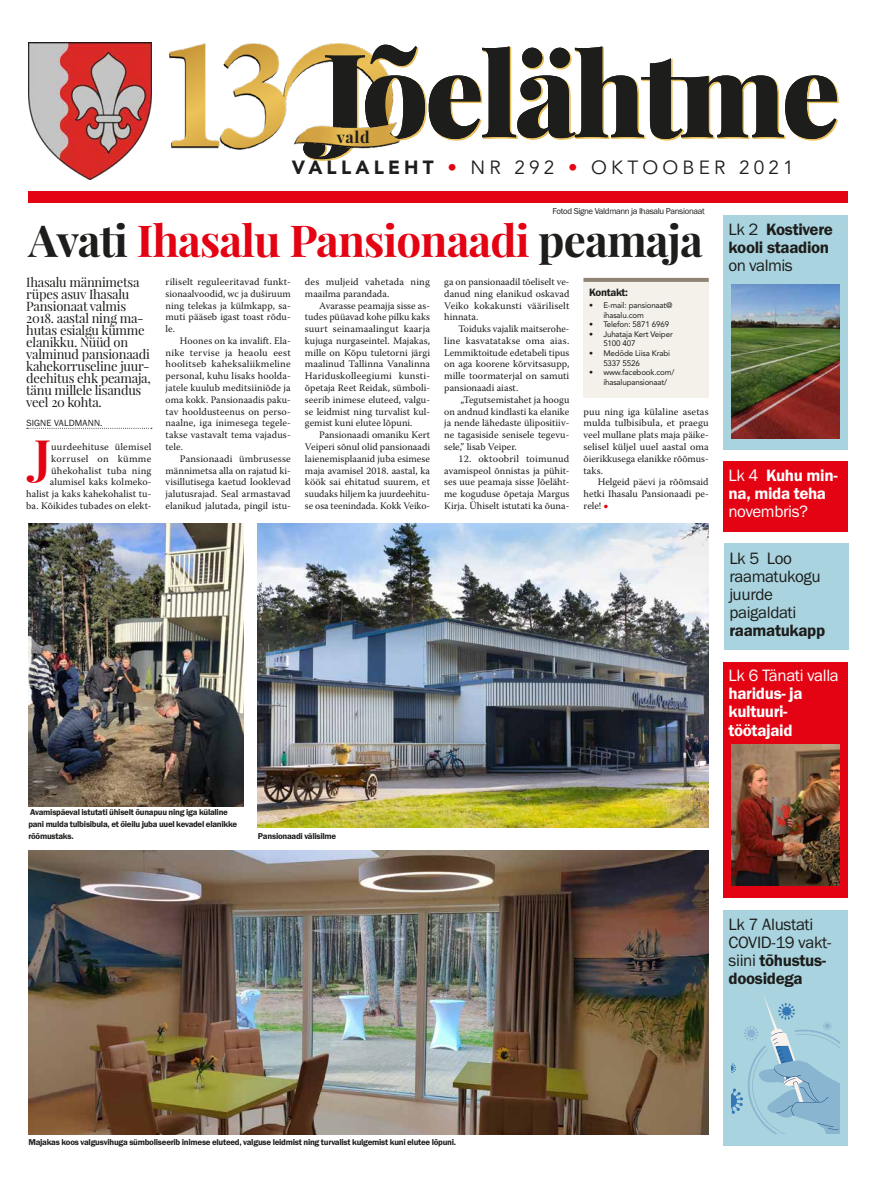
<style>
.page{position:relative;width:893px;height:1191px;background:#fff}
.page>*{position:absolute;margin:0;border:0;box-sizing:border-box;transform-origin:0 0}
.t1{font:700 47.4px "Playfair Display";color:#e30313}
.t2{font:700 44px "Playfair Display";letter-spacing:-.02em;color:#e30313}
.t3{font:19px "Avenir LT Std";letter-spacing:.22em;color:#1d1d1b}
.t4{font:17px/18px "Franklin Gothic FS";letter-spacing:-.02em;color:#1d1d1b}
.t5{font:600 17px/18px "Franklin Gothic FS";letter-spacing:-.02em;color:#fff}
.t6{font:600 17px/18px "Franklin Gothic FS";letter-spacing:-.02em;color:#1d1d1b}
.t7{font:17px "Franklin Gothic FS";letter-spacing:-.025em;color:#fff}
.t8{font:700 16px "Playfair Display";color:#1d1d1b}
.t9{font:13px/12px "Playfair Display";letter-spacing:-.02em;color:#1d1d1b}
.t10{font:600 11px "Franklin Gothic FS";letter-spacing:-.03em;color:#1d1d1b}
.t11{font:10px/11.8px "Warnock Pro";letter-spacing:.005em;color:#1d1d1b;text-align:justify}
.t12{font:9.3px "Franklin Gothic FS";letter-spacing:.015em;color:#1d1d1b}
.t13{font:600 8.8px/11.8px "Franklin Gothic FS";letter-spacing:-.03em;color:#1d1d1b}
.t14{font:8.8px "Franklin Gothic FS";letter-spacing:-.035em;color:#1d1d1b}
.t15{font:8px/9.6px "Avenir LT Std";letter-spacing:-.02em;color:#1d1d1b}
.s1{font-weight:900}
.s2{color:#e30313}
.s3{color:#1d1d1b}
.s4{font-family:"Avenir LT Std";color:#e30313}
.s5{font-weight:400}
.s6{font-weight:600}
</style>
<div class="page">
<svg style="left:27px;top:428px;width:125px;height:1px"></svg>
<div style="left:28px;top:191px;width:820px;height:11px;background:#e30313"></div>
<div style="left:723px;top:661px;width:125px;height:236px;background:#e30313"></div>
<div style="left:723px;top:461px;width:125px;height:71px;background:#e30313"></div>
<div style="left:724px;top:544px;width:124px;height:106px;background:#a9d3de"></div>
<div style="left:723px;top:910px;width:125px;height:235px;background:#a9d3de"></div>
<div style="left:723px;top:215px;width:125px;height:235px;background:#a9d3de"></div>
<img style="left:149px;top:42px;width:263px;height:161px">
<svg style="left:303px;top:45px;width:534px;height:114px"></svg>
<img style="left:361px;top:73px;width:51px;height:43px">
<img style="left:306px;top:116px;width:106px;height:39px">
<svg style="left:363px;top:75px;width:32px;height:53px"></svg>
<img style="left:28px;top:43px;width:123px;height:136px">
<img style="left:731px;top:744px;width:108px;height:141px">
<img style="left:731px;top:285px;width:108px;height:153px">
<svg style="left:731px;top:995px;width:108px;height:138px"></svg>
<img style="left:258px;top:523px;width:451px;height:304px">
<img style="left:28px;top:850px;width:681px;height:284px">
<img style="left:28px;top:523px;width:215px;height:283px">
<div style="left:583px;top:278px;width:126px;height:120px;background:#f3f1e9"></div>
<hr style="left:583px;top:278px;width:126px;height:4px;background:#8f8474">
<h3 class="t8" style="left:337px;top:127px;width:35px">vald</h3>
<h3 class="t3" style="left:292px;top:157px;width:503px"><span class="s1">VALLALEHT</span> <span class="s2">•</span> NR 292 <span class="s2">•</span> OKTOOBER 2021</h3>
<p class="t14" style="left:552px;top:206px;width:154px">Fotod Signe Valdmann ja Ihasalu Pansionaat</p>
<h2 class="t2" style="left:28px;top:213px;width:676px"><span class="s3">Avati</span> Ihasalu Pansionaadi <span class="s3">peamaja</span></h2>
<h3 class="t9" style="left:26px;top:276px;width:126px">Ihasalu männimetsa rüpes asuv Ihasalu<br>Pansionaat valmis<br>2018. aastal ning ma&shy;hutas esialgu kümme elanikku. Nüüd on valminud pansionaadi kahekorruseline juur&shy;deehitus ehk peamaja, tänu millele lisandus veel 20 kohta.</h3>
<p class="t12" style="left:26px;top:418px;width:78px">SIGNE VALDMANN.</p>
<h1 class="t1" style="left:34px;top:426px;width:18px">J</h1>
<p class="t11" style="left:26px;top:440px;width:127px;text-align:right">uurdeehituse ülemisel korrusel on kümme ühekohalist tuba ning alumisel kaks kolmeko&shy;halist ja kaks kahekohalist tu&shy;ba. Kõikides tubades on elekt-</p>
<p class="t11" style="left:166px;top:276px;width:127px">riliselt reguleeritavad funkt&shy;sionaalvoodid, wc ja duširuum ning telekas ja külmkapp, sa&shy;muti pääseb igast toast rõdu&shy;le.</p>
<p class="t11" style="left:166px;top:334px;width:127px;text-indent:14px">Hoones on ka invalift. Ela&shy;nike tervise ja heaolu eest hoolitseb kaheksaliikmeline personal, kuhu lisaks hoolda&shy;jatele kuulub meditsiiniõde ja oma kokk. Pansionaadis paku&shy;tav hooldusteenus on perso&shy;naalne, iga inimesega tegele&shy;takse vastavalt tema vajadus&shy;tele.</p>
<p class="t11" style="left:166px;top:452px;width:127px;text-indent:14px">Pansionaadi ümbrusesse männimetsa alla on rajatud ki&shy;visillutisega kaetud looklevad jalutusrajad. Seal armastavad elanikud jalutada, pingil istu-</p>
<p class="t11" style="left:305px;top:276px;width:127px">des muljeid vahetada ning maailma parandada.</p>
<p class="t11" style="left:305px;top:299px;width:127px;text-indent:14px">Avarasse peamajja sisse as&shy;tudes püüavad kohe pilku kaks suurt seinamaalingut kaarja kujuga nurgaseintel. Majakas, mille on Kõpu tuletorni järgi maalinud Tallinna Vanalinna Hariduskolleegiumi kunsti&shy;õpetaja Reet Reidak, sümboli&shy;seerib inimese eluteed, valgu&shy;se leidmist ning turvalist kul&shy;gemist kuni elutee lõpuni.</p>
<p class="t11" style="left:305px;top:429px;width:127px;text-indent:14px">Pansionaadi omaniku Kert Veiperi sõnul olid pansionaadi laienemisplaanid juba esimese maja avamisel 2018. aastal, ka köök sai ehitatud suurem, et suudaks hiljem ka juurdeehitu&shy;se osa teenindada. Kokk Veiko-</p>
<p class="t11" style="left:444px;top:276px;width:127px">ga on pansionaadil tõeliselt ve&shy;danud ning elanikud oskavad Veiko kokakunsti vääriliselt hinnata.</p>
<p class="t11" style="left:444px;top:323px;width:127px;text-indent:14px">Toiduks vajalik maitserohe&shy;line kasvatatakse oma aias.<br>Lemmiktoitude edetabeli tipus on aga koorene kõrvitsasupp, mille toormaterjal on samuti pansionaadi aiast.</p>
<p class="t11" style="left:444px;top:393px;width:127px;text-indent:16px">„Tegutsemistahet ja hoogu on andnud kindlasti ka elanike ja nende lähedaste ülipositiiv&shy;ne tagasiside senisele tegevu&shy;sele,” lisab Veiper.</p>
<p class="t11" style="left:444px;top:452px;width:127px;text-indent:14px">12. oktoobril toimunud avamispeol õnnistas ja pühit&shy;ses uue peamaja sisse Jõeläht&shy;me koguduse õpetaja Margus Kirja. Ühiselt istutati ka õuna-</p>
<p class="t10" style="left:589px;top:286px;width:40px">Kontakt:</p>
<p class="t15" style="left:603px;top:300px;width:71px;text-indent:-14px">• E-mail: pansionaat@ ihasalu.com</p>
<p class="t15" style="left:589px;top:320px;width:81px">• Telefon: 5871 6969</p>
<p class="t15" style="left:603px;top:329px;width:71px;text-indent:-14px">• Juhataja Kert Veiper<br>5100 407</p>
<p class="t15" style="left:603px;top:348px;width:68px;text-indent:-14px">• Medõde Liisa Krabi<br>5337 5526</p>
<p class="t15" style="left:603px;top:368px;width:72px;text-indent:-14px">• www.facebook.com/ ihasalupansionaat/</p>
<p class="t11" style="left:584px;top:405px;width:127px">puu ning iga külaline asetas mulda tulbisibula, et praegu veel mullane plats maja päike&shy;selisel küljel uuel aastal oma õierikkusega elanikke rõõmus&shy;taks.</p>
<p class="t11" style="left:584px;top:476px;width:127px;text-indent:14px">Helgeid päevi ja rõõmsaid hetki Ihasalu Pansionaadi pe&shy;rele! <span class="s4">•</span></p>
<h3 class="t6" style="left:729px;top:221px;width:106px"><span class="s5">Lk 2</span> Kostivere kooli staadion</h3>
<h3 class="t4" style="left:729px;top:257px;width:66px">on valmis</h3>
<h3 class="t5" style="left:729px;top:466px;width:111px"><span class="s5">Lk 4</span> Kuhu min&shy;na, mida teha</h3>
<h3 class="t7" style="left:729px;top:502px;width:81px">novembris?</h3>
<h3 class="t4" style="left:729px;top:549px;width:93px">Lk 5 Loo raamatukogu juurde paigaldati</h3>
<h3 class="t6" style="left:729px;top:621px;width:97px">raamatukapp</h3>
<h3 class="t7" style="left:729px;top:666px;width:112px">Lk 6 Tänati valla</h3>
<h3 class="t5" style="left:729px;top:685px;width:76px">haridus- ja kultuuri&shy;töötajaid</h3>
<p class="t13" style="left:28px;top:806px;width:210px">Avamispäeval istutati ühiselt õunapuu ning iga külaline pani mulda tulbisibula, et õieilu juba uuel kevadel elanikke rõõmustaks.</p>
<p class="t13" style="left:258px;top:830px;width:80px">Pansionaadi välisilme</p>
<h3 class="t4" style="left:729px;top:915px;width:104px">Lk 7 Alustati<br>COVID-19 vakt&shy;siini <span class="s6">tõhustus&shy;doosidega</span></h3>
<p class="t13" style="left:28px;top:1136px;width:429px">Majakas koos valgusvihuga sümboliseerib inimese eluteed, valguse leidmist ning turvalist kulgemist kuni elutee lõpuni.</p>
</div>
